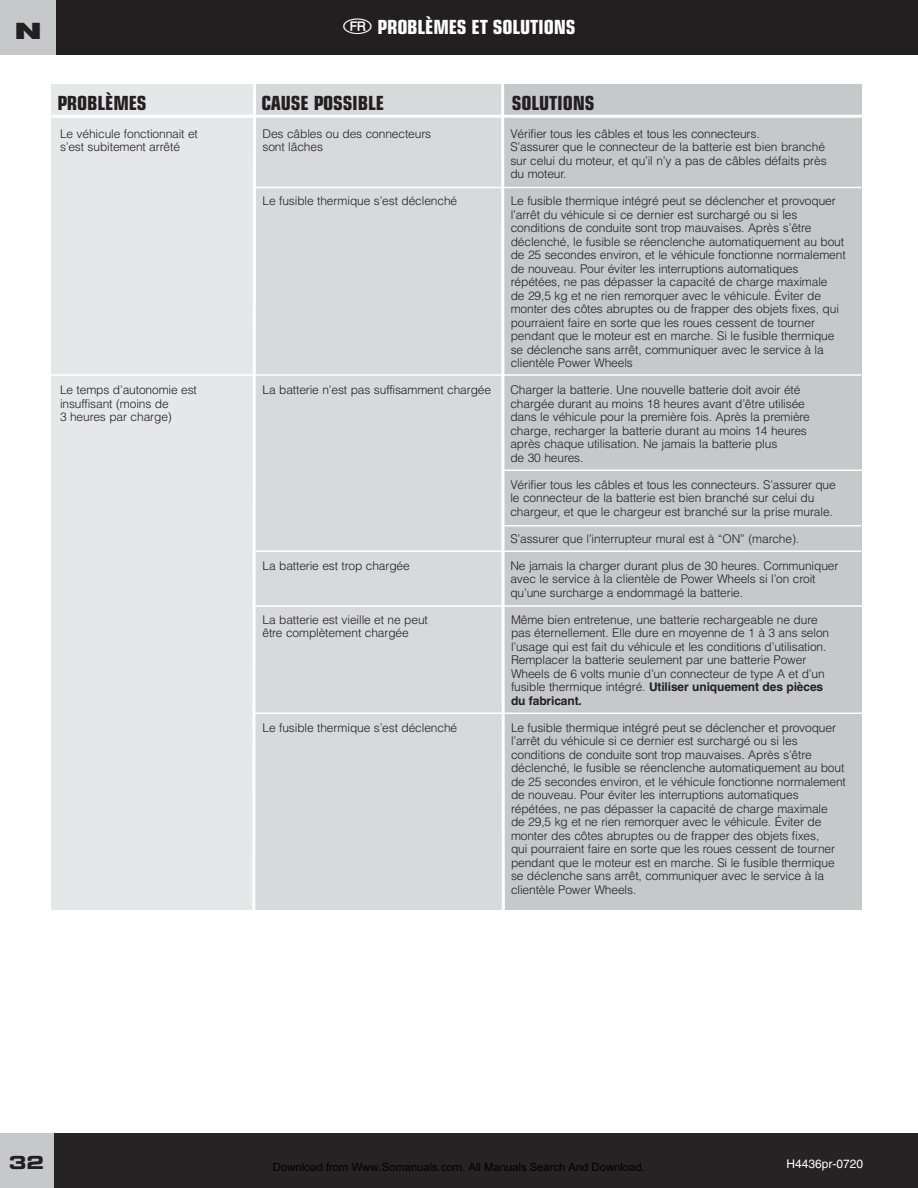
<style>
.page{position:relative;width:918px;height:1188px;background:#fff}
.page>*{position:absolute;margin:0;border:0;box-sizing:border-box;transform-origin:0 0}
.t1{font:900 22.5px "Helvetica";color:#231f20;scale:1.5 1}
.t2{font:700 condensed 19.5px "Eurostile";letter-spacing:-.01em;color:#231f20}
.t3{font:700 condensed 19.5px "Eurostile";letter-spacing:-.01em;color:#fff}
.t4{font:18px "Eurostile Bold Extended Two";color:#231f20}
.t5{font:300 12px/13.5px "Helvetica";letter-spacing:-.01em;color:#231f20}
.t6{font:12px "Helvetica";color:#fff}
.t7{font:11.25px "Arial";color:#000}
.s1{font-family:"Ovalfont";font-stretch:normal}
.s2{font-weight:700}
</style>
<div class="page">
<div style="left:0;top:0;width:918px;height:54px;background:#231f20"></div>
<div style="left:0;top:1134px;width:918px;height:54px;background:#262324"></div>
<div style="left:0;top:1134px;width:54px;height:54px;background:#c6c8ca"></div>
<div style="left:0;top:0;width:55px;height:54px;background:#c6c8ca"></div>
<div style="left:51px;top:84px;width:204px;height:826px;background:#e6e7e8"></div>
<div style="left:253px;top:84px;width:252px;height:826px;background:#d8d9da"></div>
<div style="left:503px;top:84px;width:358px;height:826px;background:#c6c8ca"></div>
<hr style="left:255px;top:605px;width:611px;height:2px;background:#fff">
<hr style="left:504px;top:470px;width:366px;height:1px;background:#fff">
<svg style="left:501px;top:84px;width:5px;height:826px"></svg>
<hr style="left:51px;top:115px;width:834px;height:3px;background:#fff">
<svg style="left:252px;top:84px;width:4px;height:826px"></svg>
<hr style="left:504px;top:525px;width:357px;height:1px;background:#fff">
<hr style="left:256px;top:187px;width:605px;height:1px;background:#fff">
<hr style="left:45px;top:374px;width:816px;height:2px;background:#fff">
<hr style="left:256px;top:550px;width:605px;height:2px;background:#fff">
<hr style="left:254px;top:712px;width:610px;height:2px;background:#fff">
<h1 class="t1" style="left:14px;top:23px;width:20px">N</h1>
<h2 class="t3" style="left:342px;top:20px;width:235px"><span class="s1">f</span> PROBLÈMES ET SOLUTIONS</h2>
<h2 class="t2" style="left:57px;top:95px;width:91px">PROBLÈMES</h2>
<h2 class="t2" style="left:261px;top:95px;width:124px">CAUSE POSSIBLE</h2>
<h2 class="t2" style="left:512px;top:95px;width:84px">SOLUTIONS</h2>
<p class="t5" style="left:60px;top:128px;width:139px">Le véhicule fonctionnait et</p>
<p class="t5" style="left:263px;top:128px;width:170px">Des câbles ou des connecteurs</p>
<p class="t5" style="left:510px;top:128px;width:251px">Vérifier tous les câbles et tous les connecteurs.</p>
<p class="t5" style="left:60px;top:141px;width:122px">s’est subitement arrêté</p>
<p class="t5" style="left:263px;top:141px;width:62px">sont lâches</p>
<p class="t5" style="left:510px;top:141px;width:318px">S’assurer que le connecteur de la batterie est bien branché sur celui du moteur, et qu’il n’y a pas de câbles défaits près du moteur.</p>
<p class="t5" style="left:262px;top:195px;width:196px">Le fusible thermique s’est déclenché</p>
<p class="t5" style="left:511px;top:195px;width:336px">Le fusible thermique intégré peut se déclencher et provoquer l’arrêt du véhicule si ce dernier est surchargé ou si les conditions de conduite sont trop mauvaises. Après s’être déclenché, le fusible se réenclenche automatiquement au bout de 25 secondes environ, et le véhicule fonctionne normalement de nouveau. Pour éviter les interruptions automatiques répétées, ne pas dépasser la capacité de charge maximale<br>de 29,5 kg et ne rien remorquer avec le véhicule. Éviter de monter des côtes abruptes ou de frapper des objets fixes, qui pourraient faire en sorte que les roues cessent de tourner pendant que le moteur est en marche. Si le fusible thermique se déclenche sans arrêt, communiquer avec le service à la clientèle Power Wheels</p>
<p class="t5" style="left:60px;top:384px;width:138px">Le temps d’autonomie est</p>
<p class="t5" style="left:263px;top:384px;width:230px">La batterie n’est pas suffisamment chargée</p>
<p class="t5" style="left:510px;top:384px;width:292px">Charger la batterie. Une nouvelle batterie doit avoir été</p>
<p class="t5" style="left:60px;top:398px;width:110px">insuffisant (moins de</p>
<p class="t5" style="left:510px;top:398px;width:296px">chargée durant au moins 18 heures avant d’être utilisée</p>
<p class="t5" style="left:60px;top:411px;width:113px">3 heures par charge)</p>
<p class="t5" style="left:510px;top:411px;width:301px">dans le véhicule pour la première fois. Après la première charge, recharger la batterie durant au moins 14 heures après chaque utilisation. Ne jamais la batterie plus<br>de 30 heures.</p>
<p class="t5" style="left:510px;top:479px;width:327px">Vérifier tous les câbles et tous les connecteurs. S’assurer que le connecteur de la batterie est bien branché sur celui du chargeur, et que le chargeur est branché sur la prise murale.</p>
<p class="t5" style="left:510px;top:533px;width:290px">S’assurer que l’interrupteur mural est à “ON” (marche).</p>
<p class="t5" style="left:262px;top:560px;width:149px">La batterie est trop chargée</p>
<p class="t5" style="left:510px;top:560px;width:330px">Ne jamais la charger durant plus de 30 heures. Communiquer avec le service à la clientèle de Power Wheels si l’on croit qu’une surcharge a endommagé la batterie.</p>
<p class="t5" style="left:262px;top:614px;width:167px">La batterie est vieille et ne peut</p>
<p class="t5" style="left:511px;top:614px;width:308px">Même bien entretenue, une batterie rechargeable ne dure</p>
<p class="t5" style="left:262px;top:627px;width:148px">être complètement chargée</p>
<p class="t5" style="left:511px;top:627px;width:320px">pas éternellement. Elle dure en moyenne de 1 à 3 ans selon l’usage qui est fait du véhicule et les conditions d’utilisation.<br>Remplacer la batterie seulement par une batterie Power Wheels de 6 volts munie d’un connecteur de type A et d’un fusible thermique intégré. <span class="s2">Utiliser uniquement des pièces du fabricant.</span></p>
<p class="t5" style="left:262px;top:722px;width:196px">Le fusible thermique s’est déclenché</p>
<p class="t5" style="left:511px;top:722px;width:336px">Le fusible thermique intégré peut se déclencher et provoquer l’arrêt du véhicule si ce dernier est surchargé ou si les conditions de conduite sont trop mauvaises. Après s’être déclenché, le fusible se réenclenche automatiquement au bout de 25 secondes environ, et le véhicule fonctionne normalement de nouveau. Pour éviter les interruptions automatiques répétées, ne pas dépasser la capacité de charge maximale<br>de 29,5 kg et ne rien remorquer avec le véhicule. Éviter de monter des côtes abruptes ou de frapper des objets fixes,<br>qui pourraient faire en sorte que les roues cessent de tourner pendant que le moteur est en marche. Si le fusible thermique se déclenche sans arrêt, communiquer avec le service à la clientèle Power Wheels.</p>
<h3 class="t4" style="left:9px;top:1155px;width:37px">32</h3>
<p class="t7" style="left:273px;top:1160px;width:373px">Download from Www.Somanuals.com. All Manuals Search And Download.</p>
<p class="t6" style="left:786px;top:1159px;width:78px">H4436pr-0720</p>
</div>
